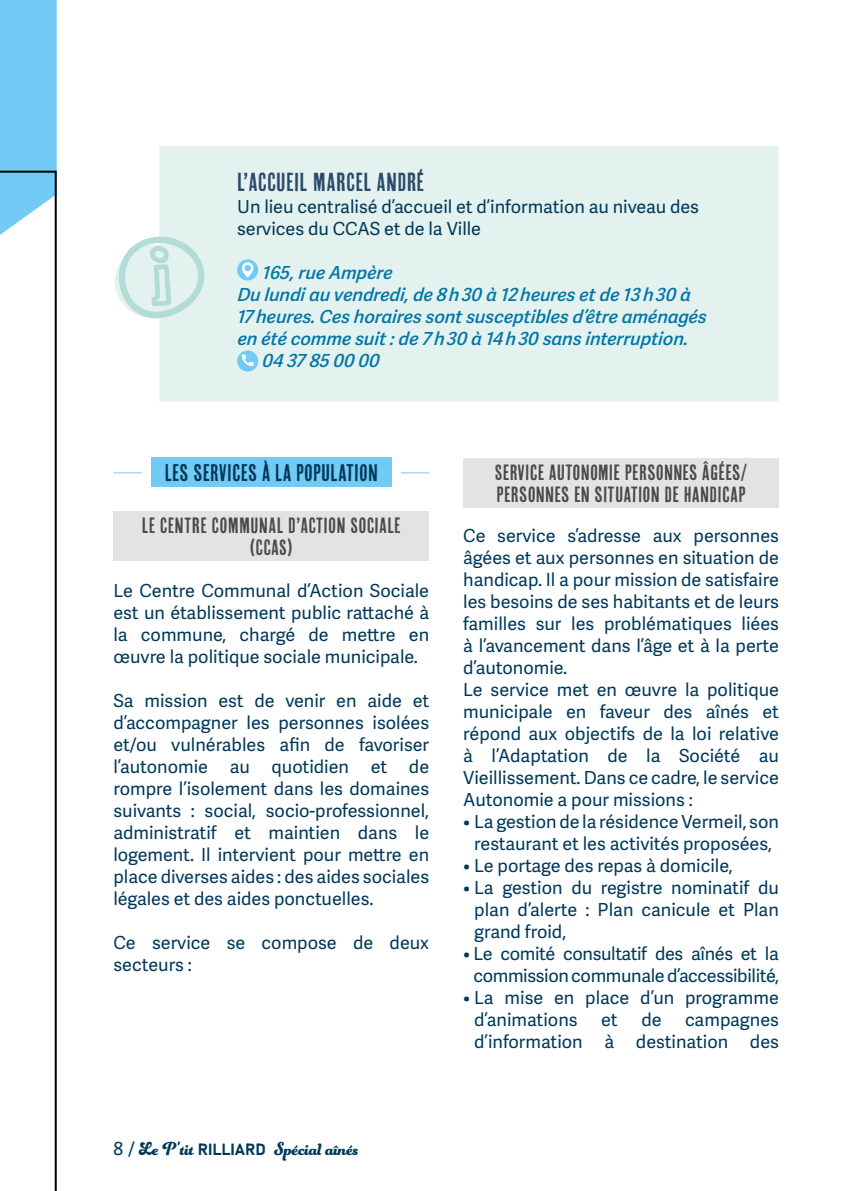
<style>
.page{position:relative;width:851px;height:1191px;background:#fff}
.page>*{position:absolute;margin:0;border:0;box-sizing:border-box;transform-origin:0 0}
.t1{font:26px "Cheap Pine Sans";letter-spacing:.01em;color:#2b4a6d}
.t2{font:24px "Cheap Pine Sans";letter-spacing:.01em;color:#00385b}
.t3{font:22px/22px "Cheap Pine Sans";letter-spacing:.01em;color:#4a4a49;text-align:center}
.t4{font:20px "Funkydori";letter-spacing:-.02em;color:#00385b}
.t5{font:18px/22px "Adelle Sans";color:#00385b}
.t6{font:italic 600 18px "Adelle Sans";letter-spacing:-.005em;color:#0076a7}
.t7{font:18px/22px "Adelle Sans";letter-spacing:-.02em;color:#00385b;text-align:center}
.s1{font-family:"Adelle Sans";font-size:18px}
.s2{font-family:"Bahnschrift";font-size:16px}
</style>
<div class="page">
<div style="left:0;top:0;width:57px;height:170px;background:#71cbf4"></div>
<svg style="left:0;top:170px;width:57px;height:1021px"></svg>
<div style="left:159px;top:146px;width:619px;height:255px;background:#e3f1ef"></div>
<div style="left:151px;top:458px;width:240px;height:29px;background:#71cbf4"></div>
<svg style="left:400px;top:472px;width:29px;height:1px"></svg>
<svg style="left:113px;top:472px;width:29px;height:1px"></svg>
<div style="left:113px;top:511px;width:316px;height:49px;background:#e3e3e3"></div>
<div style="left:463px;top:458px;width:315px;height:49px;background:#e3e3e3"></div>
<div style="left:237px;top:259px;width:21px;height:21px;background:#71cbf4;border-radius:50%"></div>
<svg style="left:242px;top:262px;width:11px;height:15px"></svg>
<div style="left:237px;top:350px;width:21px;height:21px;background:#71cbf4;border-radius:50%"></div>
<svg style="left:242px;top:354px;width:11px;height:12px"></svg>
<svg style="left:117px;top:237px;width:88px;height:81px;background:#d6ebe8"></svg>
<h1 class="t1" style="left:237px;top:168px;width:188px">L’ACCUEIL MARCEL ANDRÉ</h1>
<p class="t5" style="left:237px;top:195px;width:463px">Un lieu centralisé d’accueil et d’information au niveau des services du CCAS et de la Ville</p>
<p class="t6" style="left:262px;top:262px;width:134px">165, rue Ampère</p>
<p class="t6" style="left:237px;top:284px;width:457px">Du lundi au vendredi, de 8 h 30 à 12 heures et de 13 h 30 à</p>
<p class="t6" style="left:237px;top:306px;width:473px">17 heures. Ces horaires sont susceptibles d’être aménagés</p>
<p class="t6" style="left:237px;top:328px;width:455px">en été comme suit : de 7 h 30 à 14 h 30 sans interruption.</p>
<p class="t6" style="left:262px;top:350px;width:122px">04 37 85 00 00</p>
<h2 class="t2" style="left:165px;top:460px;width:215px">LES SERVICES À LA POPULATION</h2>
<p class="t3" style="left:142px;top:514px;width:261px">LE CENTRE COMMUNAL D’ACTION SOCIALE (CCAS)</p>
<p class="t5" style="left:113px;top:579px;width:317px;text-align:justify">Le Centre Communal d’Action Sociale est un établissement public rattaché à la commune, chargé de mettre en œuvre la politique sociale municipale.</p>
<p class="t5" style="left:113px;top:689px;width:317px;text-align:justify">Sa mission est de venir en aide et d’accompagner les personnes isolées et/ou vulnérables afin de favoriser l’autonomie au quotidien et de rompre l’isolement dans les domaines suivants : social, socio-professionnel, administratif et maintien dans le logement. Il intervient pour mettre en place diverses aides : des aides sociales légales et des aides ponctuelles.</p>
<p class="t5" style="left:113px;top:931px;width:317px">Ce service se compose de deux secteurs :</p>
<p class="t3" style="left:495px;top:461px;width:254px;text-align:left">SERVICE AUTONOMIE PERSONNES ÂGÉES/<br>PERSONNES EN SITUATION DE HANDICAP</p>
<p class="t5" style="left:463px;top:524px;width:317px">Ce service s’adresse aux personnes âgées et aux personnes en situation de handicap. Il a pour mission de satisfaire les besoins de ses habitants et de leurs familles sur les problématiques liées à l’avancement dans l’âge et à la perte d’autonomie.<br>Le service met en œuvre la politique municipale en faveur des aînés et répond aux objectifs de la loi relative à l’Adaptation de la Société au Vieillissement. Dans ce cadre, le service Autonomie a pour missions :</p>
<p class="t5" style="left:463px;top:810px;width:317px;text-align:center">• La gestion de la résidence Vermeil, son restaurant et les activités proposées,</p>
<p class="t5" style="left:463px;top:854px;width:271px">• Le portage des repas à domicile,</p>
<p class="t5" style="left:474px;top:876px;width:306px;text-align:justify;text-indent:-11px">• La gestion du registre nominatif du plan d’alerte : Plan canicule et Plan grand froid,</p>
<p class="t7" style="left:463px;top:942px;width:317px">• Le comité consultatif des aînés et la commission communale d’accessibilité,</p>
<p class="t5" style="left:474px;top:986px;width:306px;text-indent:-11px">• La mise en place d’un programme d’animations</p>
<p class="t5" style="left:601px;top:1008px;width:18px">et</p>
<p class="t5" style="left:641px;top:1008px;width:22px">de</p>
<p class="t5" style="left:474px;top:1008px;width:306px;text-align:right">campagnes<br>d’information à destination des</p>
<p class="t4" style="left:113px;top:1135px;width:246px"><span class="s1">8 /</span> Le P’tit <span class="s2">RILLIARD</span> Spécial aînés</p>
</div>
